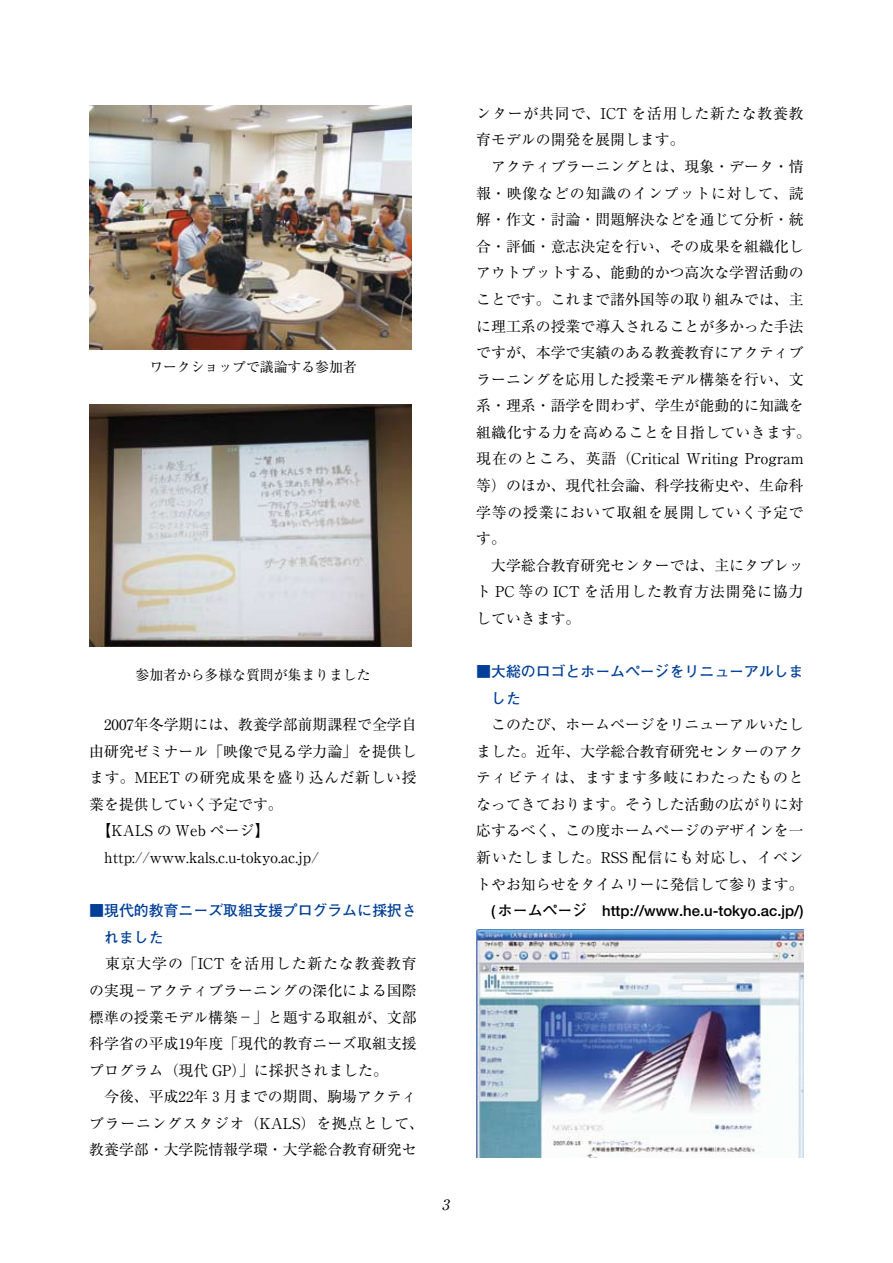
<style>
.page{position:relative;width:893px;height:1263px;background:#fff}
.page>*{position:absolute;margin:0;border:0;box-sizing:border-box;transform-origin:0 0}
.t1{font:14.85px/26.5px "Ryumin";color:#000}
.t2{font:700 14.85px/26.5px "Futo Go B101";color:#003f98}
.t3{font:700 14.85px "Futo Go B101";color:#000}
.t4{font:14.85px/26.5px "Ryumin";letter-spacing:.06em;color:#000}
.t5{font:14.85px "Ryumin";letter-spacing:.045em;color:#000}
.t6{font:13.8px "Ryumin";color:#000}
</style>
<div class="page">
<img style="left:89px;top:106px;width:323px;height:244px">
<img style="left:89px;top:404px;width:323px;height:242px">
<img style="left:476px;top:930px;width:328px;height:227px">
<p class="t6" style="left:149px;top:358px;width:209px">ワークショップで議論する参加者</p>
<p class="t6" style="left:136px;top:666px;width:236px">参加者から多様な質問が集まりました</p>
<p class="t1" style="left:104px;top:711px;width:314px">2007年冬学期には、教養学部前期課程で全学自</p>
<p class="t1" style="left:89px;top:738px;width:329px">由研究ゼミナール「映像で見る学力論」を提供し</p>
<p class="t5" style="left:89px;top:769px;width:329px">ます。MEET の研究成果を盛り込んだ新しい授</p>
<p class="t1" style="left:89px;top:791px;width:195px">業を提供していく予定です。</p>
<p class="t1" style="left:97px;top:817px;width:174px">【KALS の Web ページ】</p>
<p class="t1" style="left:89px;top:844px;width:231px">　http://www.kals.c.u-tokyo.ac.jp/</p>
<p class="t2" style="left:104px;top:897px;width:314px;text-indent:-15px">■現代的教育ニーズ取組支援プログラムに採択されました</p>
<p class="t1" style="left:89px;top:950px;width:336px">　東京大学の「ICT を活用した新たな教養教育の実現－アクティブラーニングの深化による国際標準の授業モデル構築－」と題する取組が、文部科学省の平成19年度「現代的教育ニーズ取組支援プログラム（現代 GP）」に採択されました。<br>　今後、平成22年３月までの期間、駒場アクティブラーニングスタジオ（KALS）を拠点として、教養学部・大学院情報学環・大学総合教育研究セ</p>
<p class="t4" style="left:476px;top:100px;width:329px">ンターが共同で、ICT を活用した新たな教養教育モデルの開発を展開します。</p>
<p class="t1" style="left:476px;top:153px;width:336px;text-indent:15px">アクティブラーニングとは、現象・データ・情報・映像などの知識のインプットに対して、読解・作文・討論・問題解決などを通じて分析・統合・評価・意志決定を行い、その成果を組織化しアウトプットする、能動的かつ高次な学習活動のことです。これまで諸外国等の取り組みでは、主に理工系の授業で導入されることが多かった手法ですが、本学で実績のある教養教育にアクティブラーニングを応用した授業モデル構築を行い、文系・理系・語学を問わず、学生が能動的に知識を組織化する力を高めることを目指していきます。現在のところ、英語（Critical Writing Program等）のほか、現代社会論、科学技術史や、生命科学等の授業において取組を展開していく予定です。</p>
<p class="t1" style="left:476px;top:552px;width:329px;text-align:justify;text-indent:15px">大学総合教育研究センターでは、主にタブレット PC 等の ICT を活用した教育方法開発に協力していきます。</p>
<p class="t2" style="left:491px;top:658px;width:314px;text-indent:-15px">■大総のロゴとホームページをリニューアルしました</p>
<p class="t1" style="left:476px;top:711px;width:329px;text-align:justify">　このたび、ホームページをリニューアルいたしました。近年、大学総合教育研究センターのアクティビティは、ますます多岐にわたったものとなってきております。そうした活動の広がりに対応するべく、この度ホームページのデザインを一新いたしました。RSS 配信にも対応し、イベントやお知らせをタイムリーに発信して参ります。</p>
<p class="t3" style="left:491px;top:902px;width:314px">( ホームページ　http://www.he.u-tokyo.ac.jp/)</p>
</div>
